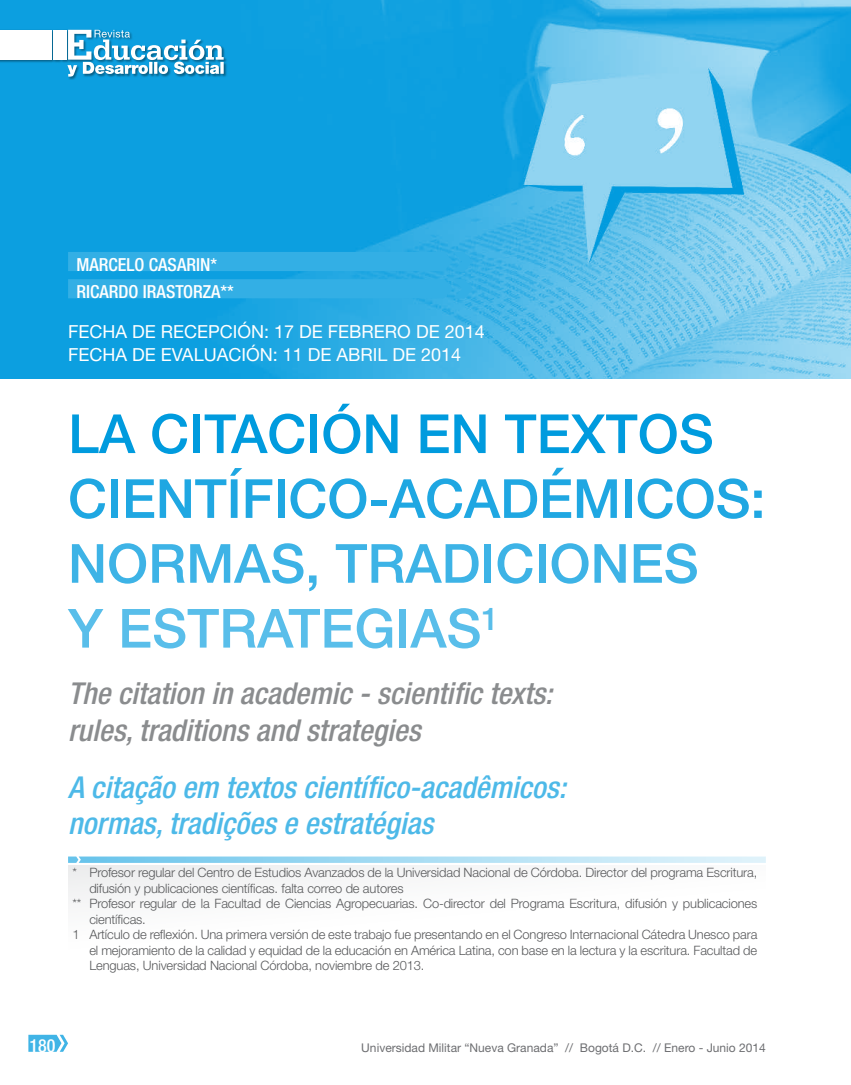
<style>
.page{position:relative;width:851px;height:1085px;background:#fff}
.page>*{position:absolute;margin:0;border:0;box-sizing:border-box;transform-origin:0 0}
.t1{font:500 54px/64.8px "Helvetica Neue LT Std";color:#3db3e6}
.t2{font:500 54px "Helvetica Neue LT Std";color:#1fa7e2}
.t3{font:500 54px "Helvetica Neue LT Std";color:#009bde}
.t4{font:italic 500 condensed 30.15px/36.2px "Helvetica Neue LT Std";color:#8a8c8e}
.t5{font:italic 500 condensed 30.15px/36.2px "Helvetica Neue LT Std";color:#4db9e8}
.t6{font:18px/23.1px "Helvetica Neue LT Std";color:#fff}
.t7{font:500 condensed 18px "Helvetica Neue LT Std";color:#fff}
.t8{font:300 12.9px "Helvetica Neue LT Std";letter-spacing:-.01em;color:#58595b}
.t9{font:12px "Helvetica Neue LT Std";color:#6d6e71}
.s1{color:#59beea}
</style>
<div class="page">
<img style="left:0;top:0;width:850px;height:378px">
<svg style="left:28px;top:1034px;width:40px;height:17px"></svg>
<svg style="left:68px;top:856px;width:697px;height:6px;background:#afdff4"></svg>
<div style="left:68px;top:279px;width:405px;height:19px;background:#33afe5"></div>
<div style="left:68px;top:252px;width:405px;height:19px;background:#33afe5"></div>
<div style="left:0;top:29px;width:227px;height:51px;background:#000;opacity:.4"></div>
<div style="left:61px;top:30px;width:6px;height:30px;background:#fff"></div>
<div style="left:53px;top:30px;width:7px;height:30px;background:#fff"></div>
<div style="left:0;top:30px;width:52px;height:30px;background:#fff"></div>
<svg style="left:67px;top:30px;width:157px;height:47px"></svg>
<h3 class="t7" style="left:77px;top:254px;width:142px">MARCELO CASARIN*</h3>
<h3 class="t7" style="left:77px;top:281px;width:159px">RICAR DO IRASTORZA**</h3>
<h3 class="t6" style="left:68px;top:319px;width:418px">FECHA DE RECEPCIÓN: 17 DE FEBRERO DE 2014<br>FECHA DE EVALUACIÓN: 11 DE ABRIL DE 2014</h3>
<h1 class="t3" style="left:68px;top:401px;width:647px">LA CITACIÓN EN TEXTOS</h1>
<h1 class="t2" style="left:68px;top:466px;width:698px">CIENTÍFICO-ACADÉMICOS:</h1>
<h1 class="t1" style="left:68px;top:530px;width:632px">NORMAS, TRADICIONES<br><span class="s1">Y ESTRATEGIAS</span><sup>1</sup></h1>
<h2 class="t4" style="left:68px;top:676px;width:486px">The citation in academic - scientific texts: rules, traditions and strategies</h2>
<h2 class="t5" style="left:68px;top:769px;width:499px">A citação em textos científico-acadêmicos: normas, tradições e estratégias</h2>
<p class="t8" style="left:72px;top:864px;width:686px">* Profesor regular del Centro de Estudios Avanzados de la Universidad Nacional de Córdoba. Director del programa Escritura,</p>
<p class="t8" style="left:89px;top:880px;width:316px">difusión y publicaciones científicas. falta correo de autores</p>
<p class="t8" style="left:72px;top:895px;width:686px">** Profesor regular de la Facultad de Ciencias Agropecuarias. Co-director del Programa Escritura, difusión y publicaciones</p>
<p class="t8" style="left:89px;top:911px;width:58px">científicas.</p>
<p class="t8" style="left:72px;top:926px;width:686px">1 Artículo de reflexión. Una primera versión de este trabajo fue presentando en el Congreso Internacional Cátedra Unesco para</p>
<p class="t8" style="left:89px;top:942px;width:669px">el mejoramiento de la calidad y equidad de la educación en América Latina, con base en la lectura y la escritura. Facultad de</p>
<p class="t8" style="left:89px;top:957px;width:336px">Lenguas, Universidad Nacional Córdoba, noviembre de 2013.</p>
<h3 class="t7" style="left:29px;top:1034px;width:27px">180</h3>
<p class="t9" style="left:361px;top:1040px;width:406px">Universidad Militar “Nueva Granada” // Bogotá D.C. // Enero - Junio 2014</p>
</div>
